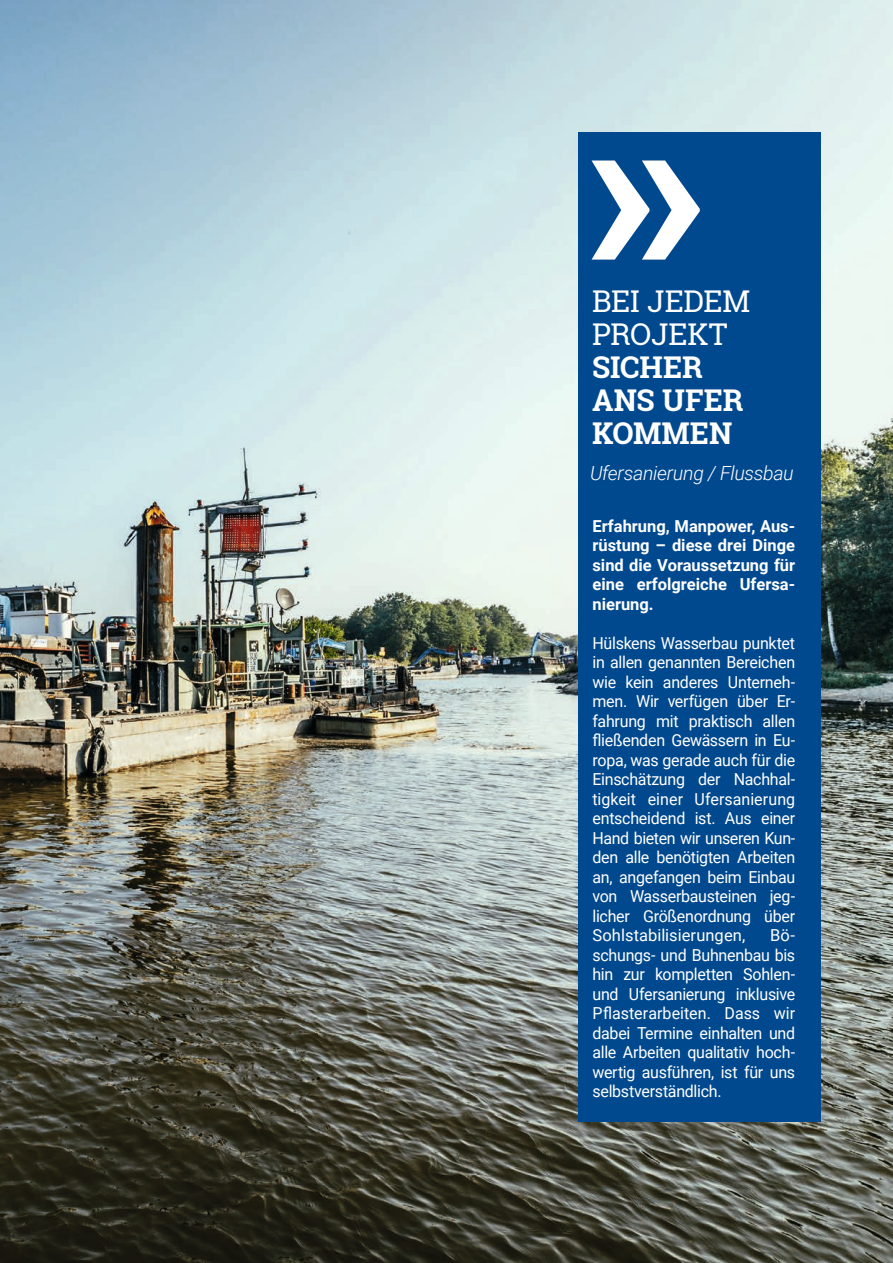
<style>
.page{position:relative;width:893px;height:1263px;background:#fff}
.page>*{position:absolute;margin:0;border:0;box-sizing:border-box;transform-origin:0 0}
.t1{font:700 30px/33px "Roboto Slab";color:#fff}
.t2{font:30px/33px "Roboto Slab";letter-spacing:-.01em;color:#fff}
.t3{font:italic 300 19.5px "Roboto";letter-spacing:-.015em;color:#fff}
.t4{font:16.5px/19.5px "Roboto";letter-spacing:-.015em;color:#fff;text-align:justify}
.t5{font:700 16.5px/19.5px "Roboto";color:#fff;text-align:justify}
</style>
<div class="page">
<img style="left:0;top:0;width:893px;height:1263px">
<div style="left:578px;top:132px;width:243px;height:989px;background:#01498e"></div>
<svg style="left:592px;top:161px;width:108px;height:99px"></svg>
<h1 class="t2" style="left:592px;top:285px;width:160px">BEI JEDEM<br>PROJEKT</h1>
<h1 class="t1" style="left:592px;top:350px;width:153px">SICHER<br>ANS UFER<br>KOMMEN</h1>
<p class="t3" style="left:590px;top:459px;width:205px">Ufersanierung / Flussbau</p>
<p class="t5" style="left:592px;top:516px;width:204px">Erfahrung, Manpower, Aus&shy;rüstung – diese drei Dinge sind die Voraussetzung für eine erfolgreiche Ufersa&shy;nierung.</p>
<p class="t4" style="left:592px;top:633px;width:204px">Hülskens Wasserbau punktet in allen genannten Bereichen wie kein anderes Unterneh&shy;men. Wir verfügen über Er&shy;fahrung mit praktisch allen fließenden Gewässern in Eu&shy;ropa, was gerade auch für die Einschätzung der Nachhal&shy;tigkeit einer Ufersanierung entscheidend ist. Aus einer Hand bieten wir unseren Kun&shy;den alle benötigten Arbeiten an, angefangen beim Einbau von Wasserbausteinen jeg&shy;licher Größenordnung über Sohlstabilisierungen,</p>
<p class="t4" style="left:592px;top:925px;width:204px;text-indent:178px">Bö&shy;schungs- und Buhnenbau bis hin zur kompletten Sohlen&shy;und Ufersanierung inklusive Pflasterarbeiten. Dass wir dabei Termine einhalten und alle Arbeiten qualitativ hoch&shy;wertig ausführen, ist für uns selbstverständlich.</p>
</div>
